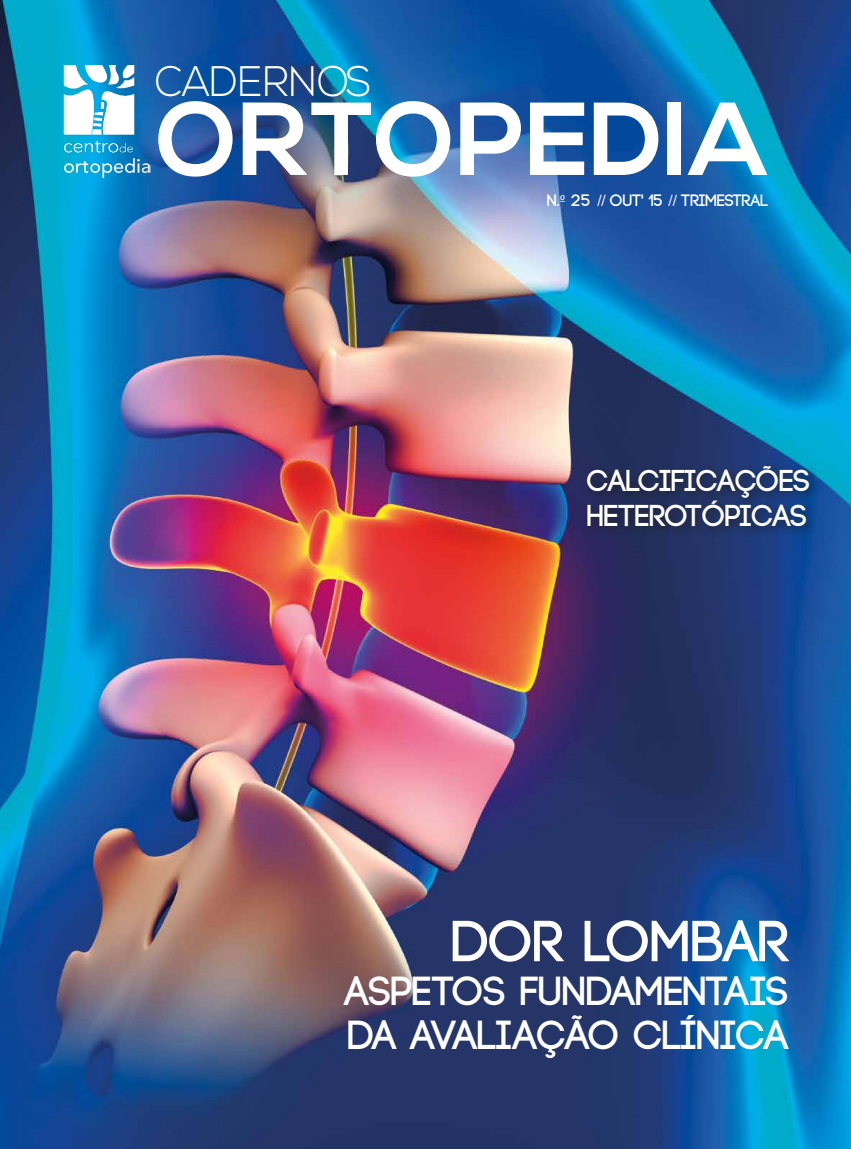
<style>
.page{position:relative;width:851px;height:1149px;background:#fff}
.page>*{position:absolute;margin:0;border:0;box-sizing:border-box;transform-origin:0 0}
.t1{font:700 103.35px "Nexa";color:#fff}
.t2{font:700 57.75px "Code";color:#fff}
.t3{font:300 42.6px "Nexa";color:#fff;scale:.94 1}
.t4{font:700 40.5px/43.7px "Code";color:#fff}
.t5{font:700 30.15px/34.5px "Code";color:#fff}
.t6{font:700 16.5px "Code";color:#fff}
.s1{font-family:"Satero Sans LT Pro";font-weight:300}
</style>
<div class="page">
<img style="left:0;top:0;width:850px;height:1148px">
<img style="left:64px;top:65px;width:86px;height:113px">
<div style="left:581px;top:460px;width:239px;height:78px;background:#1d1d1b;opacity:.75"></div>
<p class="t3" style="left:155px;top:57px;width:231px">CADERNOS</p>
<h1 class="t1" style="left:156px;top:80px;width:612px">ORTOPEDIA</h1>
<p class="t6" style="left:547px;top:192px;width:222px">N.<span class="s1">º</span> 25 <span class="s1">//</span> OUT' 15 <span class="s1">//</span> TRIMESTRAL</p>
<p class="t5" style="left:587px;top:464px;width:208px">CALCIFICAÇÕES<br>HETEROTÓPICAS</p>
<h2 class="t2" style="left:451px;top:911px;width:308px">DOR LOMBAR</h2>
<p class="t4" style="left:345px;top:970px;width:402px">ASPETOS FUNDAMENTAIS<br>DA AVALIA</p>
<p class="t4" style="left:537px;top:1013px;width:253px">ÇÃO CLÍNICA</p>
</div>
